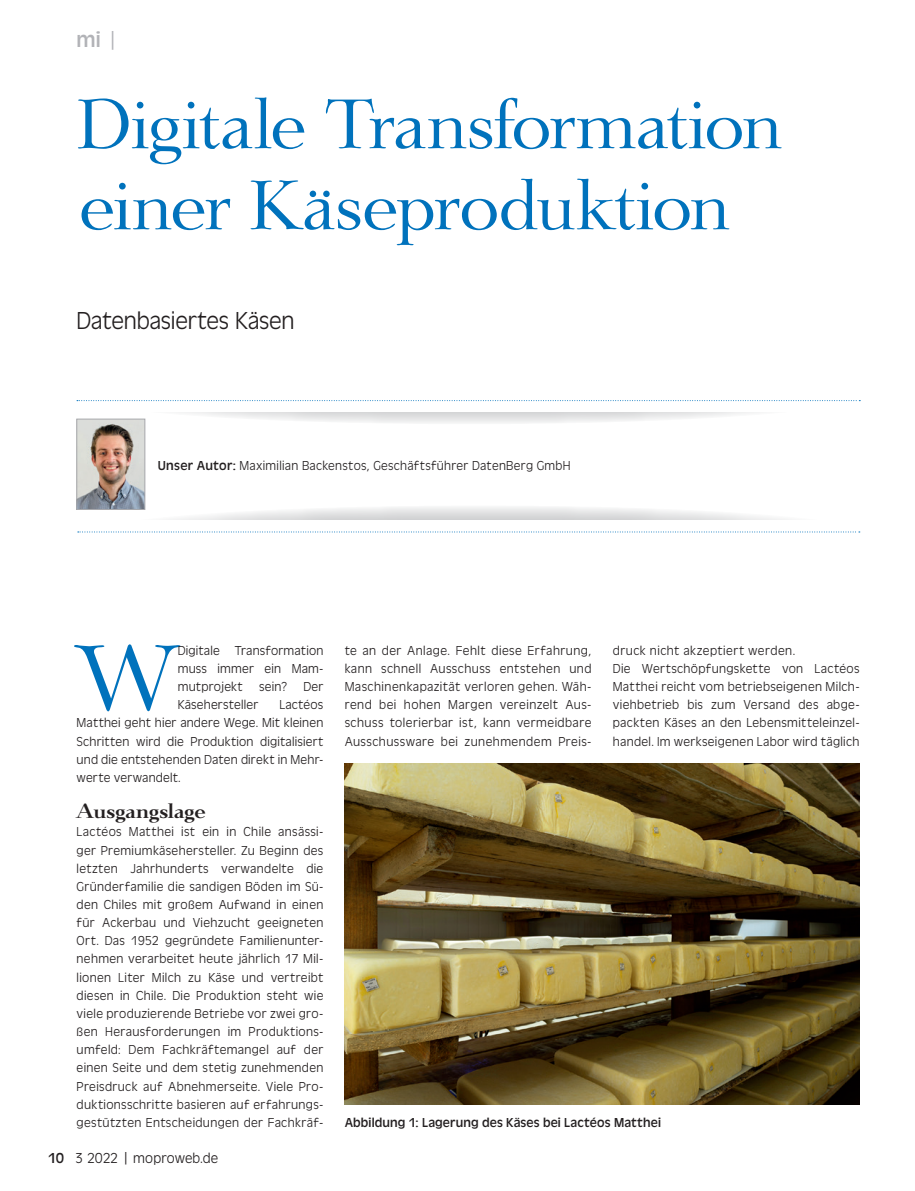
<style>
.page{position:relative;width:915px;height:1191px;background:#fff}
.page>*{position:absolute;margin:0;border:0;box-sizing:border-box;transform-origin:0 0}
.t1{font:88.35px "Lingwood Serial";color:#0072bc}
.t2{font:67.5px/81px "Lingwood Serial";letter-spacing:-.01em;color:#0072bc}
.t3{font:300 25.5px "Antigone";letter-spacing:-.015em;color:#231f20}
.t4{font:22.5px "Antigone";color:#b2b3b7}
.t5{font:700 19.5px "Lingwood Serial";letter-spacing:-.005em;color:#231f20}
.t6{font:300 15px "Antigone";letter-spacing:.005em;color:#231f20}
.t7{font:300 13.5px/18.1px "Antigone";letter-spacing:.02em;color:#231f20;text-align:justify}
.t8{font:13.5px "Antigone";letter-spacing:.01em;color:#231f20}
.s1{font-weight:300}
.s2{font-weight:400}
</style>
<div class="page">
<svg style="left:87px;top:505px;width:783px;height:57px"></svg>
<div style="left:64px;top:520px;width:820px;height:47px;background:#fff"></div>
<svg style="left:77px;top:367px;width:784px;height:57px"></svg>
<div style="left:64px;top:362px;width:820px;height:49px;background:#fff"></div>
<svg style="left:77px;top:400px;width:783px;height:1px"></svg>
<svg style="left:78px;top:531px;width:781px;height:1px"></svg>
<img style="left:79px;top:421px;width:64px;height:86px">
<div style="left:77px;top:419px;width:68px;height:90px;border:1px solid #a8a9ad"></div>
<img style="left:344px;top:763px;width:515px;height:341px">
<h3 class="t4" style="left:77px;top:27px;width:43px">mi <span class="s1">|</span></h3>
<h2 class="t2" style="left:77px;top:82px;width:706px">Digitale Transformation einer Käseproduktion</h2>
<h3 class="t3" style="left:77px;top:307px;width:219px">Datenbasiertes Käsen</h3>
<p class="t7" style="left:158px;top:457px;width:414px"><span class="s2">Unser Autor:</span> Maximilian Backenstos, Geschäftsführer DatenBerg GmbH</p>
<h1 class="t1" style="left:77px;top:621px;width:103px">W</h1>
<p class="t7" style="left:178px;top:641px;width:147px">Digitale Transformation muss immer ein Mam&shy;mutprojekt sein? Der Käsehersteller</p>
<p class="t7" style="left:77px;top:696px;width:248px;text-indent:203px">Lactéos Matthei geht hier andere Wege. Mit kleinen Schritten wird die Produktion digitalisiert und die entstehenden Daten direkt in Mehr&shy;werte verwandelt.</p>
<h3 class="t5" style="left:77px;top:798px;width:131px">Ausgangslage</h3>
<p class="t7" style="left:77px;top:823px;width:248px">Lactéos Matthei ist ein in Chile ansässi&shy;ger Premiumkäsehersteller. Zu Beginn des letzten Jahrhunderts verwandelte die Gründerfamilie die sandigen Böden im Sü&shy;den Chiles mit großem Aufwand in einen für Ackerbau und Viehzucht geeigneten Ort. Das 1952 gegründete Familienunter&shy;nehmen verarbeitet heute jährlich 17 Mil&shy;lionen Liter Milch zu Käse und vertreibt diesen in Chile. Die Produktion steht wie viele produzierende Betriebe vor zwei gro&shy;ßen Herausforderungen im Produktions&shy;umfeld: Dem Fachkräftemangel auf der einen Seite und dem stetig zunehmenden Preisdruck auf Abnehmerseite. Viele Pro&shy;duktionsschritte basieren auf erfahrungs&shy;gestützten Entscheidungen der Fachkräf-</p>
<p class="t6" style="left:48px;top:1150px;width:172px"><span class="s2">10</span> 3 2022 | moproweb.de</p>
<p class="t7" style="left:344px;top:641px;width:248px">te an der Anlage. Fehlt diese Erfahrung, kann schnell Ausschuss entstehen und Maschinenkapazität verloren gehen. Wäh&shy;rend bei hohen Margen vereinzelt Aus&shy;schuss tolerierbar ist, kann vermeidbare Ausschussware bei zunehmendem Preis-</p>
<p class="t7" style="left:612px;top:641px;width:248px;text-align:left">druck nicht akzeptiert werden.<br>Die Wertschöpfungskette von Lactéos Matthei reicht vom betriebseigenen Milch&shy;viehbetrieb bis zum Versand des abge&shy;packten Käses an den Lebensmitteleinzel&shy;handel. Im werkseigenen Labor wird täglich</p>
<p class="t8" style="left:344px;top:1115px;width:318px">Abbildung 1: Lagerung des Käses bei Lactéos Matthei</p>
</div>
